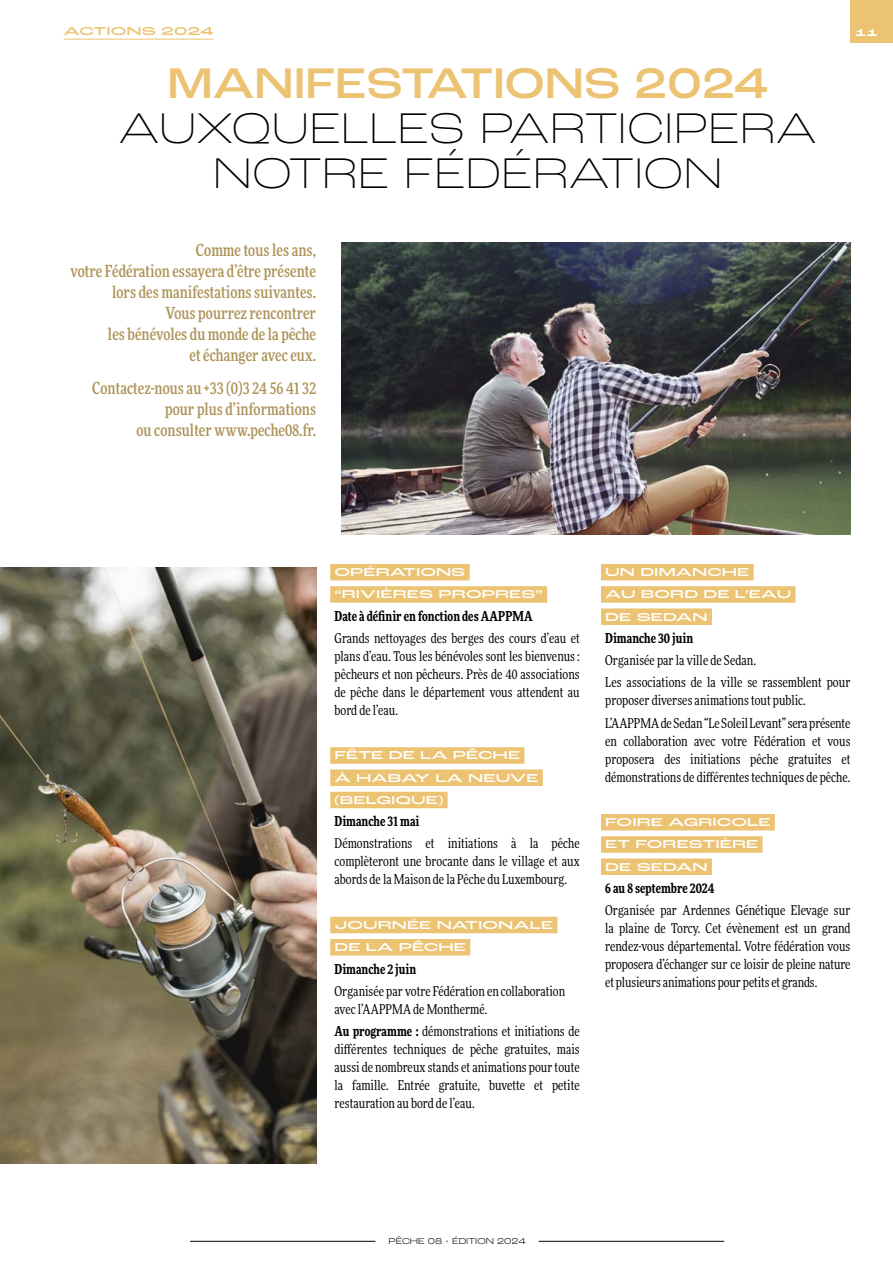
<style>
.page{position:relative;width:893px;height:1263px;background:#fff}
.page>*{position:absolute;margin:0;border:0;box-sizing:border-box;transform-origin:0 0}
.t1{font:200 expanded 45px/45px "Roc Grotesk";color:#000;text-align:center;scale:.95 1}
.t2{font:500 expanded 45px "Roc Grotesk";color:#ebc372;scale:.95 1}
.t3{font:500 condensed 16.5px/21px "More Pro";letter-spacing:.005em;color:#ae9357;text-align:right}
.t4{font:condensed 13.5px/18px "More Pro";letter-spacing:.005em;color:#000;text-align:justify}
.t5{font:700 condensed 13.5px "More Pro";letter-spacing:.005em;color:#000}
.t6{font:500 12px/22.2px "Roc Grotesk Extra Wide";letter-spacing:.005em;color:#fff}
.t7{font:500 12px "Roc Grotesk Extra Wide";letter-spacing:.005em;color:#ebc372}
.t8{font:700 10.5px "Roc Grotesk Extra Wide";color:#fff}
.t9{font:300 expanded 9px "Roc Grotesk";color:#000}
.s1{font-weight:700}
</style>
<div class="page">
<hr style="left:64px;top:39px;width:149px;height:1px;background:#ebc372">
<div style="left:850px;top:0;width:43px;height:43px;background:#ebc372"></div>
<hr style="left:190px;top:1241px;width:185px;height:1px;background:#000">
<hr style="left:539px;top:1241px;width:185px;height:1px;background:#000">
<img style="left:342px;top:242px;width:508px;height:292px">
<div style="left:330px;top:564px;width:140px;height:16px;background:#ebc372"></div>
<div style="left:330px;top:586px;width:217px;height:17px;background:#ebc372"></div>
<div style="left:330px;top:747px;width:194px;height:17px;background:#ebc372"></div>
<div style="left:330px;top:769px;width:213px;height:17px;background:#ebc372"></div>
<div style="left:330px;top:792px;width:118px;height:16px;background:#ebc372"></div>
<div style="left:330px;top:917px;width:227px;height:16px;background:#ebc372"></div>
<div style="left:330px;top:939px;width:140px;height:16px;background:#ebc372"></div>
<div style="left:601px;top:564px;width:153px;height:16px;background:#ebc372"></div>
<div style="left:601px;top:586px;width:194px;height:17px;background:#ebc372"></div>
<div style="left:601px;top:608px;width:111px;height:17px;background:#ebc372"></div>
<div style="left:601px;top:814px;width:174px;height:16px;background:#ebc372"></div>
<div style="left:601px;top:836px;width:162px;height:17px;background:#ebc372"></div>
<div style="left:601px;top:858px;width:111px;height:17px;background:#ebc372"></div>
<img style="left:0;top:567px;width:316px;height:596px">
<p class="t7" style="left:64px;top:23px;width:151px">ACTIONS 2024</p>
<p class="t8" style="left:855px;top:26px;width:25px">11</p>
<h1 class="t2" style="left:167px;top:55px;width:634px">MANIFESTATIONS 2024</h1>
<h1 class="t1" style="left:119px;top:105px;width:737px">AUXQUELLES PARTICIPERA<br>NOTRE FÉDÉRATION</h1>
<p class="t3" style="left:71px;top:238px;width:247px">Comme tous les ans,<br>votre Fédération essayera d’être présente lors des manifestations suivantes.<br>Vous pourrez rencontrer<br>les bénévoles du monde de la pêche<br>et échanger avec eux.</p>
<p class="t3" style="left:92px;top:377px;width:225px">Contactez-nous au +33 (0)3 24 56 41 32 pour plus d’informations<br>ou consulter www.peche08.fr.</p>
<p class="t6" style="left:334px;top:561px;width:210px">OPÉRATIONS “RIVIÈRES PROPRES”</p>
<p class="t5" style="left:334px;top:606px;width:200px">Date à définir en fonction des AAPPMA</p>
<p class="t4" style="left:334px;top:629px;width:247px">Grands nettoyages des berges des cours d’eau et plans d’eau. Tous les bénévoles sont les bienvenus: pêcheurs et non pêcheurs. Près de 40 associations de pêche dans le département vous attendent au bord de l’eau.</p>
<p class="t6" style="left:334px;top:745px;width:206px">FÊTE DE LA PÊCHE<br>À HABAY LA NEUVE (BELGIQUE)</p>
<p class="t5" style="left:334px;top:811px;width:86px">Dimanche 31 mai</p>
<p class="t4" style="left:334px;top:834px;width:247px">Démonstrations et initiations à la pêche complèteront une brocante dans le village et aux abords de la Maison de la Pêche du Luxembourg.</p>
<p class="t6" style="left:334px;top:914px;width:220px">JOURNÉE NATIONALE<br>DE LA PÊCHE</p>
<p class="t5" style="left:334px;top:959px;width:83px">Dimanche 2 juin</p>
<p class="t4" style="left:334px;top:981px;width:232px">Organisée par votre Fédération en collaboration avec l’AAPPMA de Monthermé.</p>
<p class="t4" style="left:334px;top:1022px;width:247px"><span class="s1">Au programme :</span> démonstrations et initiations de différentes techniques de pêche gratuites, mais aussi de nombreux stands et animations pour toute la famille. Entrée gratuite, buvette et petite restauration au bord de l’eau.</p>
<p class="t6" style="left:605px;top:561px;width:188px">UN DIMANCHE<br>AU BORD DE L’EAU<br>DE SEDAN</p>
<p class="t5" style="left:605px;top:628px;width:89px">Dimanche 30 juin</p>
<p class="t4" style="left:605px;top:649px;width:247px;line-height:22.2px">Organisée par la ville de Sedan.<br>Les associations de la ville se rassemblent pour</p>
<p class="t4" style="left:605px;top:689px;width:247px;line-height:22.2px">proposer diverses animations tout public.<br>L’AAPPMA de Sedan “Le Soleil Levant” sera présente</p>
<p class="t4" style="left:605px;top:731px;width:247px">en collaboration avec votre Fédération et vous proposera des initiations pêche gratuites et démonstrations de différentes techniques de pêche.</p>
<p class="t6" style="left:605px;top:811px;width:167px">FOIRE AGRICOLE<br>ET FORESTIÈRE<br>DE SEDAN</p>
<p class="t5" style="left:605px;top:878px;width:111px">6 au 8 septembre 2024</p>
<p class="t4" style="left:605px;top:901px;width:247px">Organisée par Ardennes Génétique Elevage sur la plaine de Torcy. Cet évènement est un grand rendez-vous départemental. Votre fédération vous proposera d’échanger sur ce loisir de pleine nature et plusieurs animations pour petits et grands.</p>
<p class="t9" style="left:388px;top:1236px;width:139px">PÊCHE 08 • ÉDITION 2024</p>
</div>
